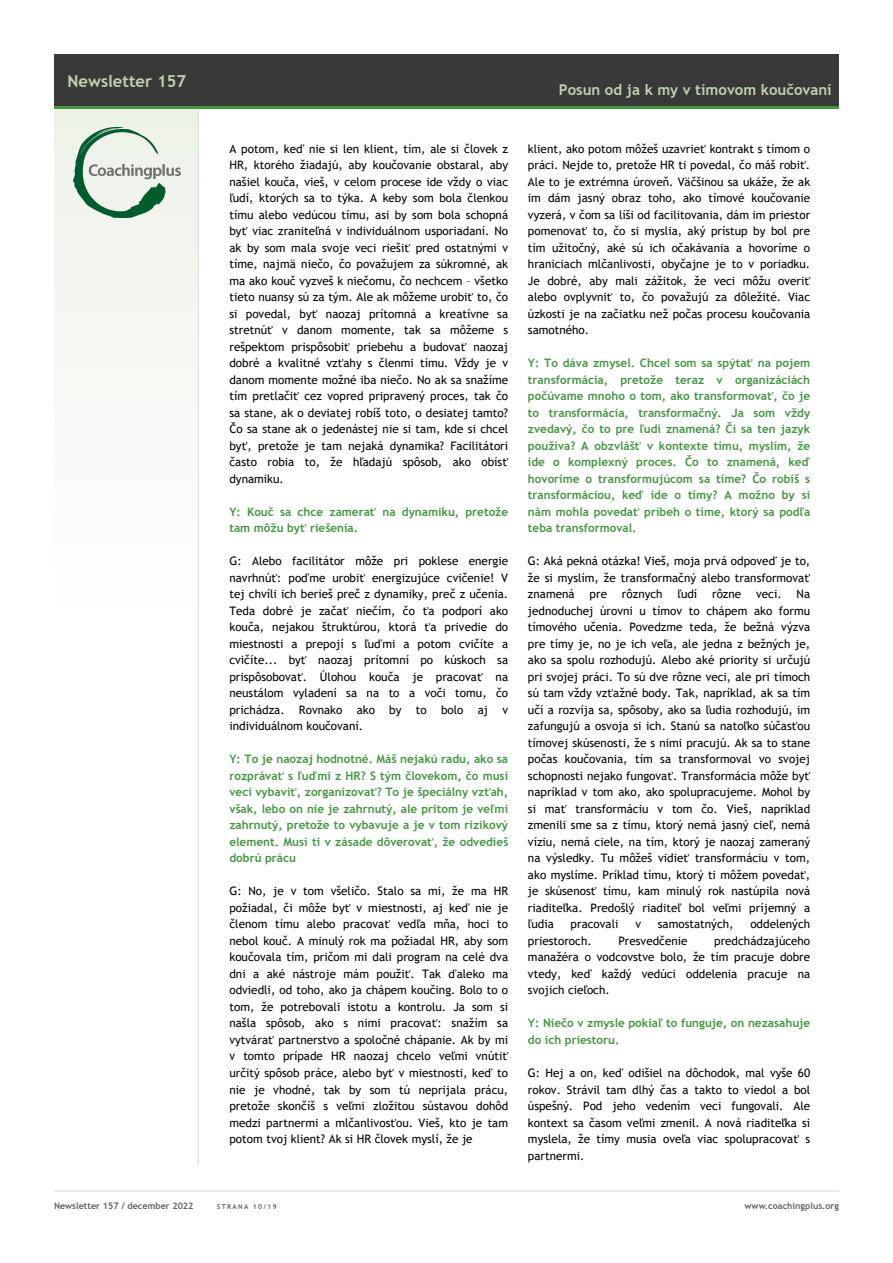
<style>
.page{position:relative;width:893px;height:1263px;background:#fff}
.page>*{position:absolute;margin:0;border:0;box-sizing:border-box;transform-origin:0 0}
.t1{font:700 16.5px "Trebuchet MS";color:#c0d2b0}
.t2{font:700 15px "Trebuchet MS";color:#c0d2b0}
.t3{font:11.7px/16.5px "Trebuchet MS";color:#000;text-align:justify}
.t4{font:700 11.7px/16.5px "Trebuchet MS";color:#459542}
.t5{font:700 9px "Trebuchet MS";color:#646363}
.t6{font:700 6.75px "Trebuchet MS";letter-spacing:.2em;color:#646363}
</style>
<div class="page">
<div style="left:54px;top:106px;width:145px;height:525px;background:#f7f9f6"></div>
<hr style="left:54px;top:1191px;width:785px;height:1px;background:#dadada">
<hr style="left:198px;top:108px;width:1px;height:1057px;background:#dadada">
<div style="left:54px;top:54px;width:785px;height:53px;background:#393938"></div>
<hr style="left:54px;top:106px;width:785px;height:3px;background:#469642">
<img style="left:74px;top:127px;width:106px;height:91px">
<h1 class="t1" style="left:68px;top:70px;width:120px">Newsletter 157</h1>
<p class="t5" style="left:54px;top:1200px;width:141px">Newsletter 157 / december 2022</p>
<p class="t3" style="left:229px;top:140px;width:280px">A potom, keď nie si len klient, tím, ale si človek z HR, ktorého žiadajú, aby koučovanie obstaral, aby našiel kouča, vieš, v celom procese ide vždy o viac ľudí, ktorých sa to týka. A keby som bola členkou tímu alebo vedúcou tímu, asi by som bola schopná byť viac zraniteľná v individuálnom usporiadaní. No ak by som mala svoje veci riešiť pred ostatnými v tíme, najmä niečo, čo považujem za súkromné, ak ma ako kouč vyzveš k niečomu, čo nechcem – všetko tieto nuansy sú za tým. Ale ak môžeme urobiť to, čo si povedal, byť naozaj prítomná a kreatívne sa stretnúť v danom momente, tak sa môžeme s rešpektom prispôsobiť priebehu a budovať naozaj dobré a kvalitné vzťahy s členmi tímu. Vždy je v danom momente možné iba niečo. No ak sa snažíme tím pretlačiť cez vopred pripravený proces, tak čo sa stane, ak o deviatej robíš toto, o desiatej tamto?<br>Čo sa stane ak o jedenástej nie si tam, kde si chcel byť, pretože je tam nejaká dynamika? Facilitátori často robia to, že hľadajú spôsob, ako obísť dynamiku.</p>
<p class="t4" style="left:229px;top:504px;width:280px">Y: Kouč sa chce zamerať na dynamiku, pretože tam môžu byť riešenia.</p>
<p class="t3" style="left:229px;top:553px;width:280px">G: Alebo facilitátor môže pri poklese energie navrhnúť: poďme urobiť energizujúce cvičenie! V tej chvíli ich berieš preč z dynamiky, preč z učenia.<br>Teda dobré je začať niečím, čo ťa podporí ako kouča, nejakou štruktúrou, ktorá ťa privedie do miestnosti a prepojí s ľuďmi a potom cvičíte a cvičíte... byť naozaj prítomní po kúskoch sa prispôsobovať. Úlohou kouča je pracovať na neustálom vyladení sa na to a voči tomu, čo prichádza. Rovnako ako by to bolo aj v individuálnom koučovaní.</p>
<p class="t4" style="left:229px;top:751px;width:280px;text-align:justify">Y: To je naozaj hodnotné. Máš nejakú radu, ako sa rozprávať s ľuďmi z HR? S tým človekom, čo musí veci vybaviť, zorganizovať? To je špeciálny vzťah, však, lebo on nie je zahrnutý, ale pritom je veľmi zahrnutý, pretože to vybavuje a je v tom rizikový element. Musí ti v zásade dôverovať, že odvedieš dobrú prácu</p>
<p class="t3" style="left:229px;top:883px;width:280px">G: No, je v tom všeličo. Stalo sa mi, že ma HR požiadal, či môže byť v miestnosti, aj keď nie je členom tímu alebo pracovať vedľa mňa, hoci to nebol kouč. A minulý rok ma požiadal HR, aby som koučovala tím, pričom mi dali program na celé dva dni a aké nástroje mám použiť. Tak ďaleko ma odviedli, od toho, ako ja chápem koučing. Bolo to o tom, že potrebovali istotu a kontrolu. Ja som si našla spôsob, ako s nimi pracovať: snažím sa vytvárať partnerstvo a spoločné chápanie. Ak by mi v tomto prípade HR naozaj chcelo veľmi vnútiť určitý spôsob práce, alebo byť v miestnosti, keď to nie je vhodné, tak by som tú neprijala prácu, pretože skončíš s veľmi zložitou sústavou dohôd medzi partnermi a mlčanlivosťou. Vieš, kto je tam potom tvoj klient? Ak si HR človek myslí, že je</p>
<p class="t2" style="left:559px;top:81px;width:274px">Posun od ja k my v tímovom koučovaní</p>
<p class="t3" style="left:528px;top:140px;width:284px">klient, ako potom môžeš uzavrieť kontrakt s tímom o práci. Nejde to, pretože HR ti povedal, čo máš robiť.<br>Ale to je extrémna úroveň. Väčšinou sa ukáže, že ak im dám jasný obraz toho, ako tímové koučovanie vyzerá, v čom sa líši od facilitovania, dám im priestor pomenovať to, čo si myslia, aký prístup by bol pre tím užitočný, aké sú ich očakávania a hovoríme o hraniciach mlčanlivosti, obyčajne je to v poriadku.<br>Je dobré, aby mali zážitok, že veci môžu overiť alebo ovplyvniť to, čo považujú za dôležité. Viac úzkosti je na začiatku než počas procesu koučovania samotného.</p>
<p class="t4" style="left:528px;top:355px;width:284px;text-align:justify">Y: To dáva zmysel. Chcel som sa spýtať na pojem transformácia, pretože teraz v organizáciách počúvame mnoho o tom, ako transformovať, čo je to transformácia, transformačný. Ja som vždy zvedavý, čo to pre ľudí znamená? Či sa ten jazyk používa? A obzvlášť v kontexte tímu, myslím, že ide o komplexný proces. Čo to znamená, keď hovoríme o transformujúcom sa tíme? Čo robíš s transformáciou, keď ide o tímy? A možno by si nám mohla povedať príbeh o tíme, ktorý sa podľa teba transformoval.</p>
<p class="t3" style="left:528px;top:553px;width:284px">G: Aká pekná otázka! Vieš, moja prvá odpoveď je to, že si myslím, že transformačný alebo transformovať znamená</p>
<p class="t3" style="left:590px;top:586px;width:19px">pre</p>
<p class="t3" style="left:622px;top:586px;width:42px">rôznych</p>
<p class="t3" style="left:678px;top:586px;width:21px">ľudí</p>
<p class="t3" style="left:712px;top:586px;width:31px">rôzne</p>
<p class="t3" style="left:756px;top:586px;width:27px">veci.</p>
<p class="t3" style="left:528px;top:586px;width:284px;text-indent:269px">Na jednoduchej úrovni u tímov to chápem ako formu tímového učenia. Povedzme teda, že bežná výzva pre tímy je, no je ich veľa, ale jedna z bežných je, ako sa spolu rozhodujú. Alebo aké priority si určujú pri svojej práci. To sú dve rôzne veci, ale pri tímoch sú tam vždy vzťažné body. Tak, napríklad, ak sa tím učí a rozvíja sa, spôsoby, ako sa ľudia rozhodujú, im zafungujú a osvoja si ich. Stanú sa natoľko súčasťou tímovej skúsenosti, že s nimi pracujú. Ak sa to stane počas koučovania, tím sa transformoval vo svojej schopnosti nejako fungovať. Transformácia môže byť napríklad v tom ako, ako spolupracujeme. Mohol by si mať transformáciu v tom čo. Vieš, napríklad zmenili sme sa z tímu, ktorý nemá jasný cieľ, nemá víziu, nemá ciele, na tím, ktorý je naozaj zameraný na výsledky. Tu môžeš vidieť transformáciu v tom, ako myslíme. Príklad tímu, ktorý ti môžem povedať, je skúsenosť tímu, kam minulý rok nastúpila nová riaditeľka. Predošlý riaditeľ bol veľmi príjemný a ľudia</p>
<p class="t3" style="left:571px;top:916px;width:49px">pracovali</p>
<p class="t3" style="left:635px;top:916px;width:7px">v</p>
<p class="t3" style="left:658px;top:916px;width:77px">samostatných,</p>
<p class="t3" style="left:750px;top:916px;width:61px">oddelených</p>
<p class="t3" style="left:528px;top:932px;width:65px">priestoroch.</p>
<p class="t3" style="left:618px;top:932px;width:71px">Presvedčenie</p>
<p class="t3" style="left:528px;top:932px;width:284px;text-indent:186px">predchádzajúceho manažéra o vodcovstve bolo, že tím pracuje dobre vtedy, keď každý vedúci oddelenia pracuje na svojich cieľoch.</p>
<p class="t4" style="left:528px;top:1015px;width:284px">Y: Niečo v zmysle pokiaľ to funguje, on nezasahuje do ich priestoru.</p>
<p class="t3" style="left:528px;top:1064px;width:284px">G: Hej a on, keď odišiel na dôchodok, mal vyše 60 rokov. Strávil tam dlhý čas a takto to viedol a bol úspešný. Pod jeho vedením veci fungovali. Ale kontext sa časom veľmi zmenil. A nová riaditeľka si myslela, že tímy musia oveľa viac spolupracovať s partnermi.</p>
<p class="t6" style="left:217px;top:1202px;width:61px">STRANA 10/19</p>
<p class="t5" style="left:745px;top:1200px;width:96px">www.coachingplus.org</p>
</div>
